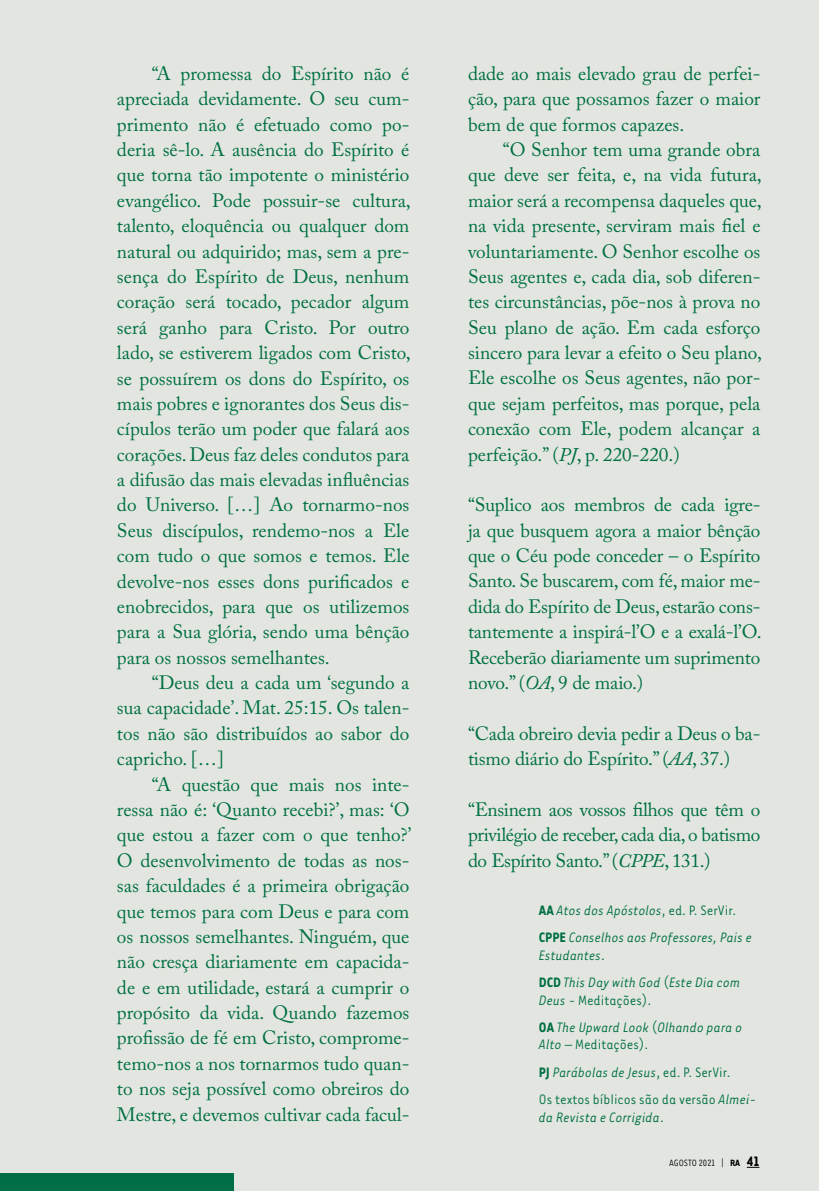
<style>
.page{position:relative;width:819px;height:1191px;background:#e3e6e0}
.page>*{position:absolute;margin:0;border:0;box-sizing:border-box;transform-origin:0 0}
.t1{font:19.25px/25.4px "Adobe Caslon Pro";color:#006f45;text-align:justify}
.t2{font:italic 15.75px/27.5px "Tarzana Nar OT";color:#006f45}
.t3{font:15.75px/27.5px "Tarzana Nar OT";color:#006f45}
.t4{font:10.5px "Tarzana Nar OT";color:#000}
.s1{font-style:italic}
.s2{font-weight:700;font-style:normal}
.s3{font-style:normal}
.s4{font-weight:700}
.s5{font-weight:700;font-size:15.75px}
</style>
<div class="page">
<div style="left:0;top:1173px;width:234px;height:18px;background:#006f45"></div>
<svg style="left:746px;top:1167px;width:13px;height:1px"></svg>
<p class="t1" style="left:117px;top:61px;width:295px;text-indent:35px">“A promessa do Espírito não é apreciada devidamente. O seu cum&shy;primento não é efetuado como po&shy;deria sê-lo. A ausência do Espírito é que torna tão impotente o ministério evangélico. Pode possuir-se cultura, talento, eloquência ou qualquer dom natural ou adquirido; mas, sem a pre&shy;sença do Espírito de Deus, nenhum coração será tocado, pecador algum será ganho para Cristo. Por outro lado, se estiverem ligados com Cristo, se possuírem os dons do Espírito, os mais pobres e ignorantes dos Seus dis&shy;cípulos terão um poder que falará aos corações. Deus faz deles condutos para a difusão das mais elevadas influências do Universo. […] Ao tornarmo-nos Seus discípulos, rendemo-nos a Ele com tudo o que somos e temos. Ele devolve-nos esses dons purificados e enobrecidos, para que os utilizemos para a Sua glória, sendo uma bênção para os nossos semelhantes.</p>
<p class="t1" style="left:117px;top:670px;width:294px;text-indent:35px">“Deus deu a cada um ‘segundo a sua capacidade’. Mat. 25:15. Os talen&shy;tos não são distribuídos ao sabor do capricho. […]</p>
<p class="t1" style="left:117px;top:771px;width:296px;text-indent:35px">“A questão que mais nos inte&shy;ressa não é: ‘Quanto recebi?’, mas: ‘O que estou a fazer com o que tenho?’ O desenvolvimento de todas as nos&shy;sas faculdades é a primeira obrigação que temos para com Deus e para com os nossos semelhantes. Ninguém, que não cresça diariamente em capacida&shy;de e em utilidade, estará a cumprir o propósito da vida. Quando fazemos profissão de fé em Cristo, comprome&shy;temo-nos a nos tornarmos tudo quan&shy;to nos seja possível como obreiros do Mestre, e devemos cultivar cada facul-</p>
<p class="t1" style="left:468px;top:60px;width:294px">dade ao mais elevado grau de perfei&shy;ção, para que possamos fazer o maior bem de que formos capazes.</p>
<p class="t1" style="left:468px;top:137px;width:295px;text-indent:35px">“O Senhor tem uma grande obra que deve ser feita, e, na vida futura, maior será a recompensa daqueles que, na vida presente, serviram mais fiel e voluntariamente. O Senhor escolhe os Seus agentes e, cada dia, sob diferen&shy;tes circunstâncias, põe-nos à prova no Seu plano de ação. Em cada esforço sincero para levar a efeito o Seu plano, Ele escolhe os Seus agentes, não por&shy;que sejam perfeitos, mas porque, pela conexão com Ele, podem alcançar a perfeição.” (<span class="s1">PJ</span>, p. 220-220.)</p>
<p class="t1" style="left:468px;top:492px;width:295px">“Suplico aos membros de cada igre&shy;ja que busquem agora a maior bênção que o Céu pode conceder – o Espírito Santo. Se buscarem, com fé, maior me&shy;dida do Espírito de Deus, estarão cons&shy;tantemente a inspirá-l’O e a exalá-l’O.<br>Receberão diariamente um suprimento novo.” (<span class="s1">OA</span>, 9 de maio.)</p>
<p class="t1" style="left:468px;top:720px;width:294px">“Cada obreiro devia pedir a Deus o ba&shy;tismo diário do Espírito.” (<span class="s1">AA</span>, 37.)</p>
<p class="t1" style="left:468px;top:796px;width:294px">“Ensinem aos vossos filhos que têm o privilégio de receber, cada dia, o batismo do Espírito Santo.” (<span class="s1">CPPE</span>, 131.)</p>
<p class="t2" style="left:539px;top:895px;width:215px"><span class="s2">AA</span> Atos dos Apóstolos<span class="s3">, ed. P. SerVir.<br></span><span class="s2">CPPE</span> Conselhos aos Professores, Pais e</p>
<p class="t2" style="left:539px;top:940px;width:203px">Estudantes<span class="s3">.<br></span><span class="s2">DCD</span> This Day with God <span class="s3">(</span>Este Dia com</p>
<p class="t2" style="left:539px;top:985px;width:205px">Deus <span class="s3">- Meditações).<br></span><span class="s2">OA</span> The Upward Look <span class="s3">(</span>Olhando para o</p>
<p class="t3" style="left:539px;top:1030px;width:219px"><span class="s1">Alto</span> – Meditações).<br><span class="s4">PJ</span> <span class="s1">Parábolas de Jesus</span>, ed. P. SerVir.<br>Os textos bíblicos são da versão <span class="s1">Almei-</span></p>
<p class="t2" style="left:539px;top:1102px;width:126px">da Revista e Corrigida<span class="s3">.</span></p>
<p class="t4" style="left:669px;top:1156px;width:92px">AGOSTO 2021 | <span class="s4">RA</span> <span class="s5">41</span></p>
</div>
